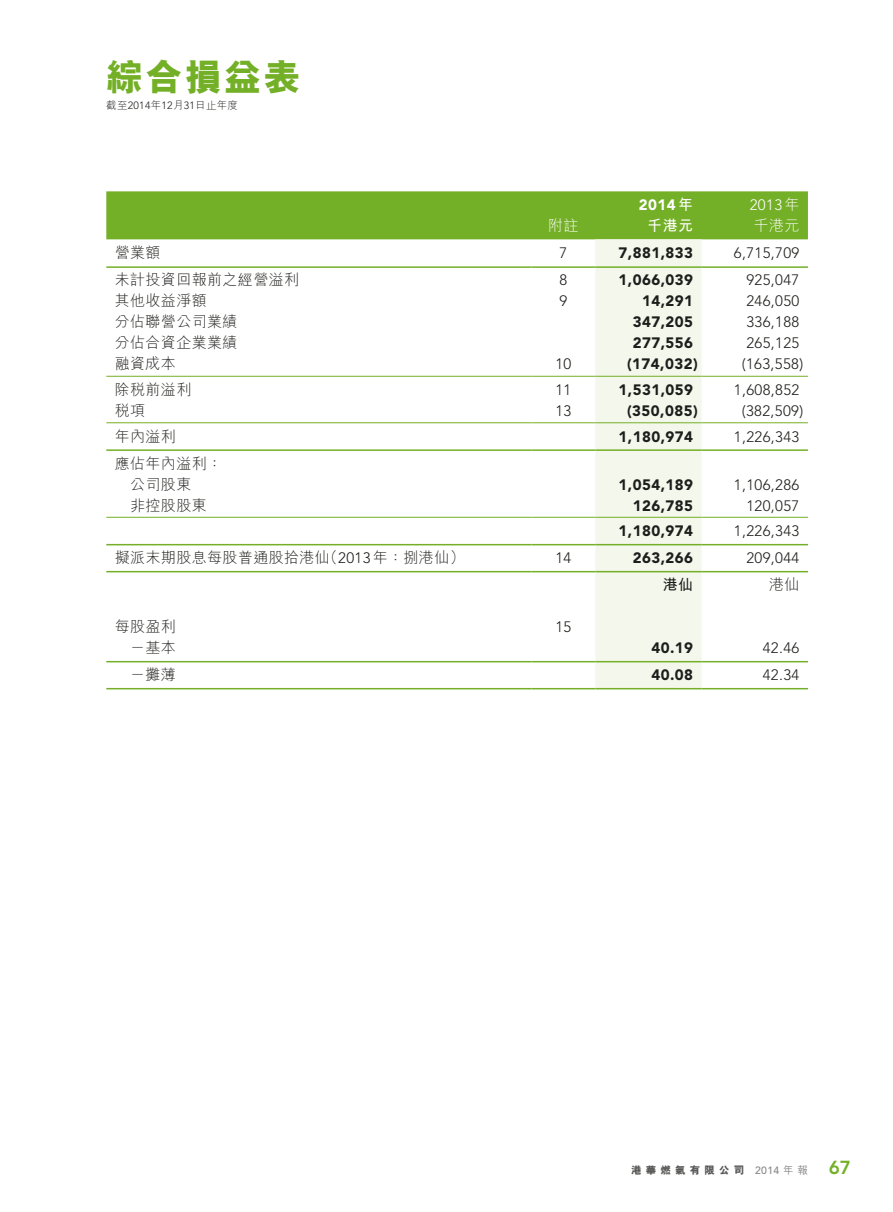
<style>
.page{position:relative;width:893px;height:1212px;background:#fff}
.page>*{position:absolute;margin:0;border:0;box-sizing:border-box;transform-origin:0 0}
.t1{font:37.5px "M Hei HK Xbold E Ten B5 H";letter-spacing:.045em;color:#74b027}
.t2{font:300 15px "Avenir LT Std";letter-spacing:.025em;color:#1d1d1b}
.t3{font:900 15px "Avenir LT Std";letter-spacing:.03em;color:#1d1d1b}
.t4{font:15px/21px "M Hei HK Light E Ten B5 H";letter-spacing:.025em;color:#1d1d1b}
.t5{font:900 15px "Avenir LT Std";color:#fff}
.t6{font:300 15px "Avenir LT Std";color:#fff}
.t7{font:15px "M Hei HK Light E Ten B5 H";color:#fff}
.t8{font:15px "M Hei HK Bold E Ten B5 H";color:#fff}
.t9{font:15px "M Hei HK Bold E Ten B5 H";color:#1d1d1b}
.t10{font:10.5px "M Hei HK Light E Ten B5 H";letter-spacing:.025em;color:#1d1d1b}
.t11{font:10.5px "M Hei HK Xbold E Ten B5 H";letter-spacing:.4em;color:#575756}
.s1{font-family:"Avenir LT Std";font-weight:300}
.s2{font-family:"M Hei HK Bold E Ten B5 H";font-weight:400}
.s3{font-family:"M Hei HK Light E Ten B5 H";font-weight:400}
.s4{font-family:"Avenir LT Std";font-weight:500;color:#878787}
.s5{font-family:"M Hei HK Medium E Ten B5 H";color:#878787}
.s6{font-family:"Avenir LT Std";font-weight:800;font-size:18.75px;color:#74b027}
</style>
<div class="page">
<div style="left:106px;top:191px;width:702px;height:48px;background:#74b027"></div>
<div style="left:595px;top:239px;width:107px;height:449px;background:#f3f7ec"></div>
<hr style="left:106px;top:266px;width:425px;height:2px;background:#74b027">
<hr style="left:531px;top:266px;width:64px;height:2px;background:#74b027">
<hr style="left:595px;top:266px;width:107px;height:2px;background:#74b027">
<hr style="left:702px;top:266px;width:106px;height:2px;background:#74b027">
<hr style="left:106px;top:376px;width:425px;height:1px;background:#74b027">
<hr style="left:531px;top:376px;width:64px;height:1px;background:#74b027">
<hr style="left:595px;top:376px;width:107px;height:1px;background:#74b027">
<hr style="left:702px;top:376px;width:106px;height:1px;background:#74b027">
<hr style="left:106px;top:422px;width:425px;height:1px;background:#74b027">
<hr style="left:531px;top:422px;width:64px;height:1px;background:#74b027">
<hr style="left:595px;top:422px;width:107px;height:1px;background:#74b027">
<hr style="left:702px;top:422px;width:106px;height:1px;background:#74b027">
<hr style="left:106px;top:449px;width:425px;height:2px;background:#74b027">
<hr style="left:531px;top:449px;width:64px;height:2px;background:#74b027">
<hr style="left:595px;top:449px;width:107px;height:2px;background:#74b027">
<hr style="left:702px;top:449px;width:106px;height:2px;background:#74b027">
<hr style="left:106px;top:517px;width:425px;height:1px;background:#74b027">
<hr style="left:531px;top:517px;width:64px;height:1px;background:#74b027">
<hr style="left:595px;top:517px;width:107px;height:1px;background:#74b027">
<hr style="left:702px;top:517px;width:106px;height:1px;background:#74b027">
<hr style="left:106px;top:544px;width:425px;height:1px;background:#74b027">
<hr style="left:531px;top:544px;width:64px;height:1px;background:#74b027">
<hr style="left:595px;top:544px;width:107px;height:1px;background:#74b027">
<hr style="left:702px;top:544px;width:106px;height:1px;background:#74b027">
<hr style="left:106px;top:571px;width:425px;height:1px;background:#74b027">
<hr style="left:531px;top:571px;width:64px;height:1px;background:#74b027">
<hr style="left:595px;top:571px;width:107px;height:1px;background:#74b027">
<hr style="left:702px;top:571px;width:106px;height:1px;background:#74b027">
<hr style="left:106px;top:661px;width:425px;height:1px;background:#74b027">
<hr style="left:531px;top:661px;width:64px;height:1px;background:#74b027">
<hr style="left:595px;top:661px;width:107px;height:1px;background:#74b027">
<hr style="left:702px;top:661px;width:106px;height:1px;background:#74b027">
<hr style="left:106px;top:688px;width:425px;height:1px;background:#74b027">
<hr style="left:531px;top:688px;width:64px;height:1px;background:#74b027">
<hr style="left:595px;top:688px;width:107px;height:1px;background:#74b027">
<hr style="left:702px;top:688px;width:106px;height:1px;background:#74b027">
<h1 class="t1" style="left:106px;top:63px;width:196px">綜合損益表</h1>
<p class="t10" style="left:106px;top:101px;width:133px">截至<span class="s1">2014</span>年<span class="s1">12</span>月<span class="s1">31</span>日止年度</p>
<p class="t5" style="left:639px;top:196px;width:56px">2014<span class="s2">年</span></p>
<p class="t6" style="left:750px;top:199px;width:51px">2013<span class="s3">年</span></p>
<p class="t7" style="left:548px;top:220px;width:32px">附註</p>
<p class="t8" style="left:647px;top:220px;width:47px">千港元</p>
<p class="t7" style="left:754px;top:220px;width:47px">千港元</p>
<p class="t4" style="left:115px;top:244px;width:47px">營業額</p>
<p class="t2" style="left:559px;top:247px;width:9px">7</p>
<p class="t3" style="left:618px;top:244px;width:76px">7,881,833</p>
<p class="t2" style="left:734px;top:247px;width:67px">6,715,709</p>
<p class="t4" style="left:115px;top:271px;width:186px">未計投資回報前之經營溢利</p>
<p class="t2" style="left:559px;top:274px;width:9px">8</p>
<p class="t3" style="left:618px;top:271px;width:76px">1,066,039</p>
<p class="t2" style="left:746px;top:274px;width:55px">925,047</p>
<p class="t4" style="left:115px;top:292px;width:93px">其他收益淨額</p>
<p class="t2" style="left:559px;top:295px;width:9px">9</p>
<p class="t3" style="left:642px;top:292px;width:53px">14,291</p>
<p class="t2" style="left:746px;top:295px;width:55px">246,050</p>
<p class="t4" style="left:115px;top:313px;width:124px">分佔聯營公司業績</p>
<p class="t3" style="left:633px;top:313px;width:62px">347,205</p>
<p class="t2" style="left:746px;top:316px;width:55px">336,188</p>
<p class="t4" style="left:115px;top:334px;width:124px">分佔合資企業業績</p>
<p class="t3" style="left:633px;top:334px;width:62px">277,556</p>
<p class="t2" style="left:746px;top:337px;width:55px">265,125</p>
<p class="t4" style="left:115px;top:355px;width:63px">融資成本</p>
<p class="t2" style="left:555px;top:358px;width:17px">10</p>
<p class="t3" style="left:627px;top:355px;width:72px">(174,032)</p>
<p class="t2" style="left:742px;top:358px;width:63px">(163,558)</p>
<p class="t4" style="left:115px;top:381px;width:78px">除稅前溢利</p>
<p class="t2" style="left:555px;top:383px;width:17px">11</p>
<p class="t3" style="left:618px;top:381px;width:76px">1,531,059</p>
<p class="t2" style="left:734px;top:383px;width:67px">1,608,852</p>
<p class="t4" style="left:115px;top:402px;width:32px">稅項</p>
<p class="t2" style="left:555px;top:404px;width:17px">13</p>
<p class="t3" style="left:627px;top:402px;width:72px">(350,085)</p>
<p class="t2" style="left:742px;top:404px;width:63px">(382,509)</p>
<p class="t4" style="left:115px;top:427px;width:63px">年內溢利</p>
<p class="t3" style="left:618px;top:427px;width:76px">1,180,974</p>
<p class="t2" style="left:734px;top:430px;width:67px">1,226,343</p>
<p class="t4" style="left:130px;top:454px;width:93px;text-indent:-15px">應佔年內溢利：公司股東</p>
<p class="t3" style="left:618px;top:475px;width:76px">1,054,189</p>
<p class="t2" style="left:734px;top:478px;width:67px">1,106,286</p>
<p class="t4" style="left:130px;top:496px;width:78px">非控股股東</p>
<p class="t3" style="left:633px;top:496px;width:62px">126,785</p>
<p class="t2" style="left:746px;top:499px;width:55px">120,057</p>
<p class="t3" style="left:618px;top:522px;width:76px">1,180,974</p>
<p class="t2" style="left:734px;top:524px;width:67px">1,226,343</p>
<p class="t4" style="left:115px;top:549px;width:351px">擬派末期股息每股普通股拾港仙（<span class="s1">2013</span>年：捌港仙）</p>
<p class="t2" style="left:555px;top:551px;width:17px">14</p>
<p class="t3" style="left:633px;top:549px;width:62px">263,266</p>
<p class="t2" style="left:746px;top:551px;width:55px">209,044</p>
<p class="t9" style="left:663px;top:579px;width:32px">港仙</p>
<p class="t4" style="left:769px;top:576px;width:32px">港仙</p>
<p class="t4" style="left:115px;top:618px;width:63px">每股盈利</p>
<p class="t2" style="left:555px;top:620px;width:17px">15</p>
<p class="t4" style="left:130px;top:639px;width:47px">－基本</p>
<p class="t3" style="left:651px;top:639px;width:43px">40.19</p>
<p class="t2" style="left:763px;top:641px;width:38px">42.46</p>
<p class="t4" style="left:130px;top:666px;width:47px">－攤薄</p>
<p class="t3" style="left:651px;top:666px;width:43px">40.08</p>
<p class="t2" style="left:763px;top:668px;width:38px">42.34</p>
<p class="t11" style="left:631px;top:1166px;width:221px">港華燃氣有限公司 <span class="s4">2014</span> <span class="s5">年報</span> <span class="s6">67</span></p>
</div>
